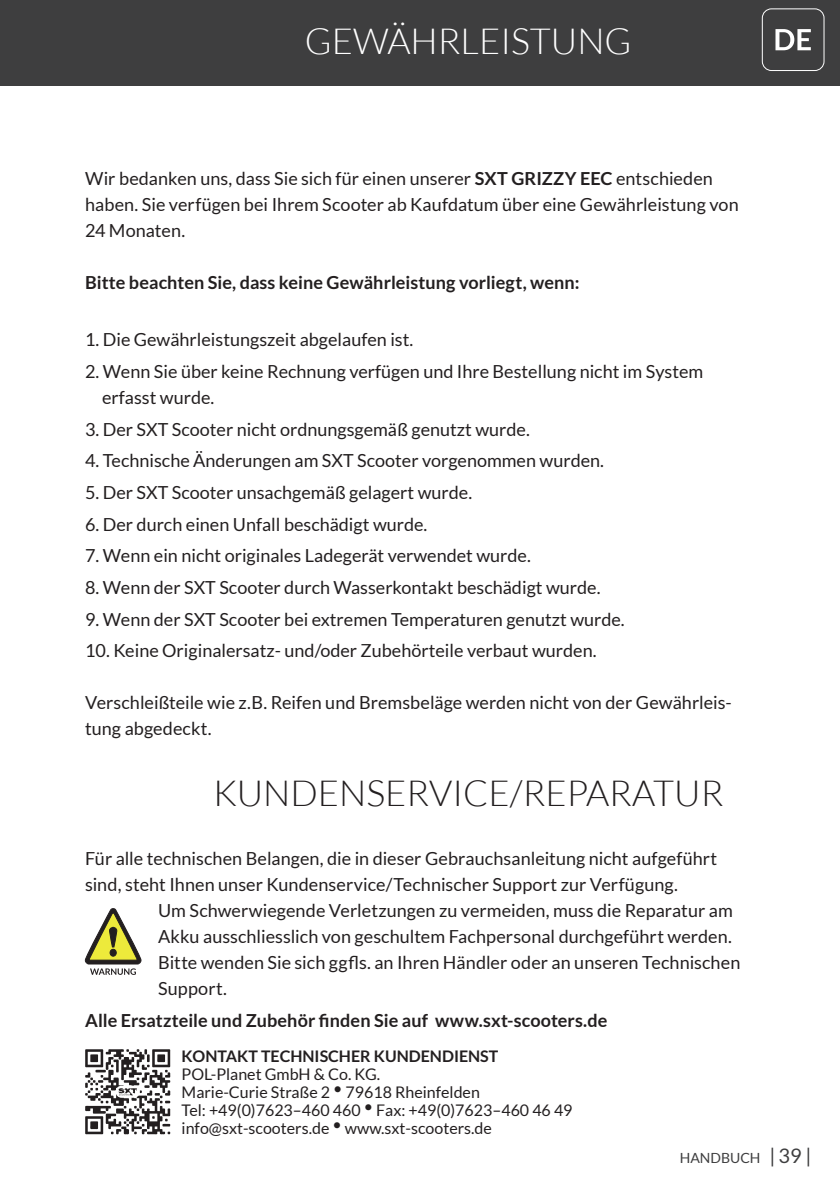
<style>
.page{position:relative;width:840px;height:1191px;background:#fff}
.page>*{position:absolute;margin:0;border:0;box-sizing:border-box;transform-origin:0 0}
.t1{font:300 36px "Lato";color:#231f20}
.t2{font:300 36px "Lato";color:#fff}
.t3{font:18px/26px "Lato";color:#231f20}
.t4{font:700 18px "Lato";letter-spacing:.005em;color:#231f20}
.t5{font:16px/18px "Lato";color:#231f20}
.t6{font:700 16px "Lato";color:#231f20}
.t7{font:14px "Lato";color:#3e3e3f}
.s1{font-weight:700}
.s2{font-size:20px}
</style>
<div class="page">
<div style="left:0;top:0;width:839px;height:85px;background:#3e3e3f"></div>
<div style="left:761px;top:9px;width:62px;height:62px;border:1px solid #fff;border-radius:9px"></div>
<svg style="left:775px;top:29px;width:35px;height:21px"></svg>
<svg style="left:85px;top:908px;width:56px;height:67px"></svg>
<svg style="left:85px;top:1049px;width:85px;height:85px"></svg>
<h1 class="t2" style="left:304px;top:22px;width:328px">GEWÄHRLEISTUNG</h1>
<p class="t3" style="left:85px;top:165px;width:654px">Wir bedanken uns, dass Sie sich für einen unserer <span class="s1">SXT GRIZZY EEC</span> entschieden haben. Sie verfügen bei Ihrem Scooter ab Kaufdatum über eine Gewährleistung von<br>24 Monaten.</p>
<p class="t4" style="left:85px;top:272px;width:495px">Bitte beachten Sie, dass keine Gewährleistung vorliegt, wenn:</p>
<p class="t3" style="left:85px;top:327px;width:329px">1. Die Gewährleistungszeit abgelaufen ist.</p>
<p class="t3" style="left:102px;top:358px;width:602px;text-indent:-17px">2. Wenn Sie über keine Rechnung verfügen und Ihre Bestellung nicht im System erfasst wurde.</p>
<p class="t3" style="left:85px;top:416px;width:446px">3. Der SXT Scooter nicht ordnungsgemäß genutzt wurde.</p>
<p class="t3" style="left:85px;top:448px;width:520px">4. Technische Änderungen am SXT Scooter vorgenommen wurden.</p>
<p class="t3" style="left:85px;top:479px;width:388px">5. Der SXT Scooter unsachgemäß gelagert wurde.</p>
<p class="t3" style="left:85px;top:511px;width:343px">6. Der durch einen Unfall beschädigt wurde.</p>
<p class="t3" style="left:85px;top:543px;width:447px">7. Wenn ein nicht originales Ladegerät verwendet wurde.</p>
<p class="t3" style="left:85px;top:574px;width:516px">8. Wenn der SXT Scooter durch Wasserkontakt beschädigt wurde.</p>
<p class="t3" style="left:85px;top:606px;width:541px">9. Wenn der SXT Scooter bei extremen Temperaturen genutzt wurde.</p>
<p class="t3" style="left:85px;top:638px;width:512px">10. Keine Originalersatz- und/oder Zubehörteile verbaut wurden.</p>
<p class="t3" style="left:85px;top:690px;width:647px">Verschleißteile wie z.B. Reifen und Bremsbeläge werden nicht von der Gewährleis&shy;tung abgedeckt.</p>
<h1 class="t1" style="left:213px;top:773px;width:511px">KUNDENSERVICE/REPARATUR</h1>
<p class="t3" style="left:85px;top:845px;width:633px">Für alle technischen Belangen, die in dieser Gebrauchsanleitung nicht aufgeführt</p>
<p class="t3" style="left:85px;top:871px;width:594px">sind, steht Ihnen unser Kundenservice/Technischer Support zur Verfügung.</p>
<p class="t3" style="left:158px;top:897px;width:576px">Um Schwerwiegende Verletzungen zu vermeiden, muss die Reparatur am</p>
<p class="t3" style="left:158px;top:923px;width:575px">Akku ausschliesslich von geschultem Fachpersonal durchgeführt werden.</p>
<p class="t3" style="left:158px;top:949px;width:583px">Bitte wenden Sie sich ggfls. an Ihren Händler oder an unseren Technischen</p>
<p class="t3" style="left:158px;top:975px;width:70px">Support.</p>
<p class="t4" style="left:85px;top:1010px;width:523px">Alle Ersatzteile und Zubehör finden Sie auf www.sxt-scooters.de</p>
<p class="t6" style="left:181px;top:1047px;width:318px">KONTAKT TECHNISCHER KUNDENDIENST</p>
<p class="t5" style="left:181px;top:1065px;width:392px">POL-Planet GmbH &amp; Co. KG.<br>Marie-Curie Straße 2 • 79618 Rheinfelden<br>Tel: +49(0)7623–460 460 • Fax: +49(0)7623–460 46 49 info@sxt-scooters.de • www.sxt-scooters.de</p>
<p class="t7" style="left:679px;top:1149px;width:133px">HANDBUCH <span class="s2">| 39 |</span></p>
</div>
